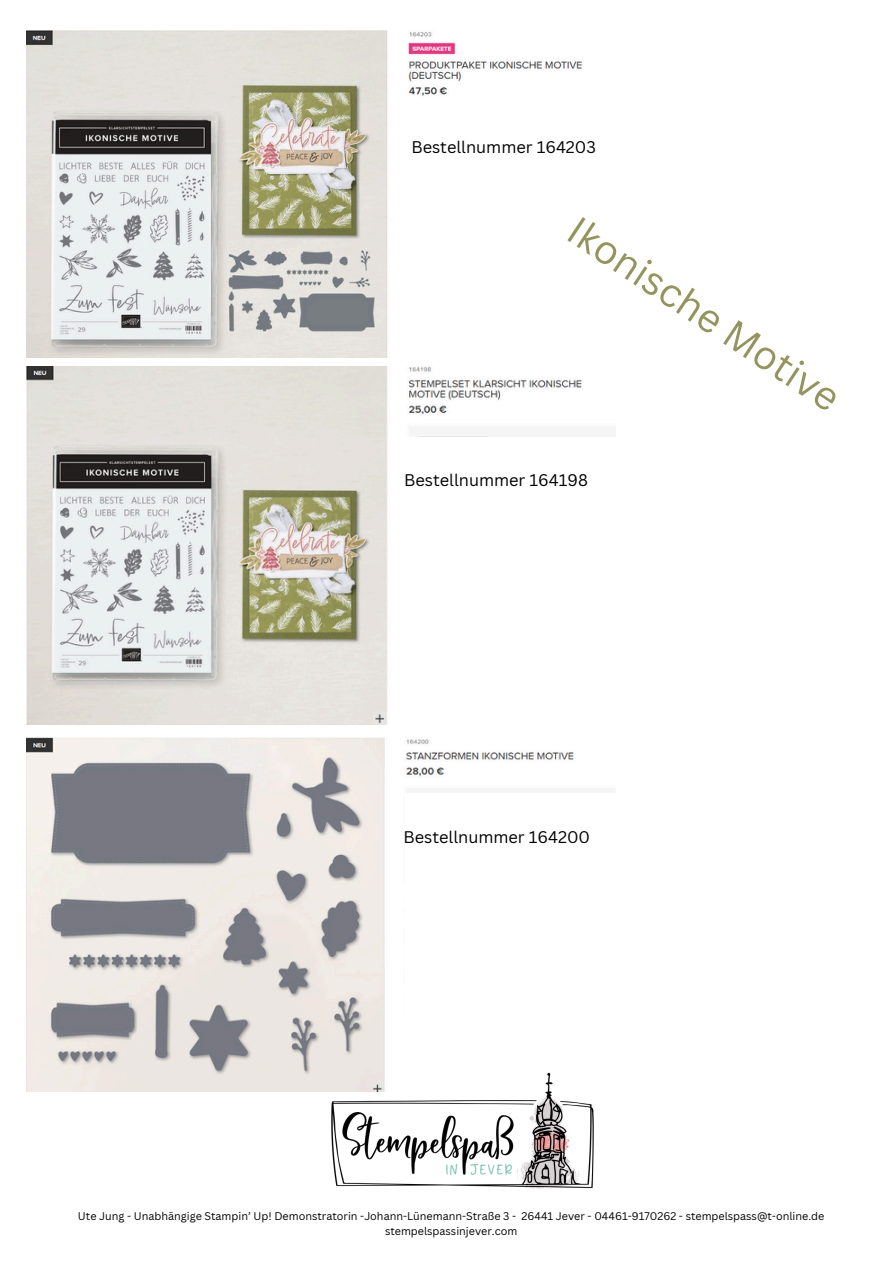
<style>
.page{position:relative;width:894px;height:1264px;background:#fff}
.page>*{position:absolute;margin:0;border:0;box-sizing:border-box;transform-origin:0 0}
.t1{font:38.85px "Canva Sans";color:#94945e}
.t2{font:16.35px "Canva Sans";color:#000}
.t3{font:10.8px "Canva Sans";color:#000}
</style>
<div class="page">
<img style="left:26px;top:367px;width:556px;height:357px">
<img style="left:26px;top:737px;width:548px;height:354px">
<img style="left:26px;top:31px;width:556px;height:326px">
<div style="left:405px;top:99px;width:259px;height:259px;background:#fff"></div>
<img style="left:330px;top:1070px;width:264px;height:119px">
<div style="left:405px;top:437px;width:268px;height:268px;background:#fff"></div>
<div style="left:405px;top:793px;width:268px;height:268px;background:#fff"></div>
<h2 class="t2" style="left:411px;top:136px;width:186px">Bestellnummer 164203</h2>
<p class="t1" style="left:587px;top:203px;width:318px;rotate:34deg">Ikonische Motive</p>
<p class="t2" style="left:404px;top:469px;width:185px">Bestellnummer 164198</p>
<h2 class="t2" style="left:403px;top:825px;width:188px">Bestellnummer 164200</h2>
<p class="t3" style="left:78px;top:1208px;width:747px">Ute Jung - Unabhängige Stampin’ Up! Demonstratorin -Johann-Lünemann-Straße 3 - 26441 Jever - 04461-9170262 - stempelspass@t-online.de</p>
<p class="t3" style="left:385px;top:1223px;width:134px">stempelspassinjever.com</p>
</div>
